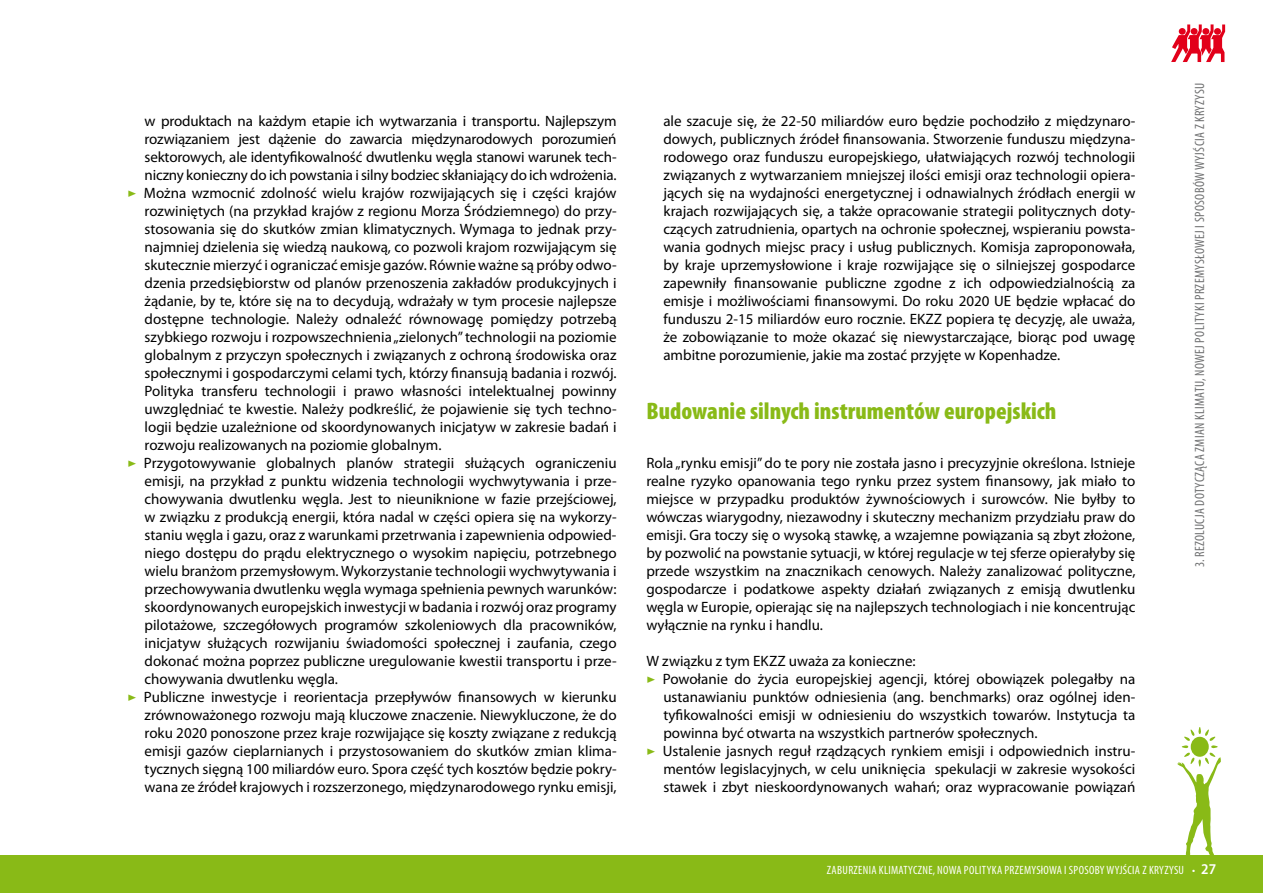
<style>
.page{position:relative;width:1263px;height:893px;background:#fff}
.page>*{position:absolute;margin:0;border:0;box-sizing:border-box;transform-origin:0 0}
.t1{font:900 condensed 24px "Myriad Pro";color:#89ba17}
.t2{font:15px/18px "Myriad Pro";color:#000;text-align:justify}
.t3{font:condensed 13.5px "Myriad Pro";letter-spacing:.025em;color:#707172}
.t4{font:condensed 12px "Myriad Pro";letter-spacing:.025em;color:#fff}
.s1{font-family:"The Sans Bold Caps";color:#89ba17}
.s2{font-weight:600;font-stretch:semi-condensed;font-size:15px}
</style>
<div class="page">
<svg style="left:1171px;top:24px;width:54px;height:38px"></svg>
<svg style="left:1177px;top:727px;width:44px;height:129px"></svg>
<div style="left:0;top:856px;width:1263px;height:37px;background:#89ba17"></div>
<p class="t2" style="left:145px;top:112px;width:473px">w produktach na każdym etapie ich wytwarzania i transportu. Najlepszym</p>
<p class="t2" style="left:145px;top:130px;width:473px">rozwiązaniem jest dążenie do zawarcia międzynarodowych porozumień</p>
<p class="t2" style="left:145px;top:148px;width:473px">sektorowych, ale identyfikowalność dwutlenku węgla stanowi warunek tech-</p>
<p class="t2" style="left:145px;top:166px;width:474px">niczny konieczny do ich powstania i silny bodziec skłaniający do ich wdrożenia.</p>
<p class="t2" style="left:128px;top:184px;width:490px"><span class="s1">&gt;</span> Można wzmocnić zdolność wielu krajów rozwijających się i części krajów</p>
<p class="t2" style="left:145px;top:202px;width:473px">rozwiniętych (na przykład krajów z regionu Morza Śródziemnego) do przy-</p>
<p class="t2" style="left:145px;top:220px;width:473px">stosowania się do skutków zmian klimatycznych. Wymaga to jednak przy-</p>
<p class="t2" style="left:145px;top:238px;width:474px">najmniej dzielenia się wiedzą naukową, co pozwoli krajom rozwijającym się</p>
<p class="t2" style="left:145px;top:256px;width:473px">skutecznie mierzyć i ograniczać emisje gazów. Równie ważne są próby odwo-</p>
<p class="t2" style="left:145px;top:274px;width:474px">dzenia przedsiębiorstw od planów przenoszenia zakładów produkcyjnych i</p>
<p class="t2" style="left:145px;top:292px;width:473px">żądanie, by te, które się na to decydują, wdrażały w tym procesie najlepsze</p>
<p class="t2" style="left:145px;top:310px;width:473px">dostępne technologie. Należy odnaleźć równowagę pomiędzy potrzebą</p>
<p class="t2" style="left:145px;top:328px;width:473px">szybkiego rozwoju i rozpowszechnienia „zielonych” technologii na poziomie</p>
<p class="t2" style="left:145px;top:346px;width:473px">globalnym z przyczyn społecznych i związanych z ochroną środowiska oraz</p>
<p class="t2" style="left:145px;top:364px;width:473px">społecznymi i gospodarczymi celami tych, którzy finansują badania i rozwój.</p>
<p class="t2" style="left:145px;top:382px;width:473px">Polityka transferu technologii i prawo własności intelektualnej powinny</p>
<p class="t2" style="left:145px;top:400px;width:473px">uwzględniać te kwestie. Należy podkreślić, że pojawienie się tych techno-</p>
<p class="t2" style="left:145px;top:418px;width:473px">logii będzie uzależnione od skoordynowanych inicjatyw w zakresie badań i</p>
<p class="t2" style="left:145px;top:436px;width:298px">rozwoju realizowanych na poziomie globalnym.</p>
<p class="t2" style="left:128px;top:454px;width:490px"><span class="s1">&gt;</span> Przygotowywanie globalnych planów strategii służących ograniczeniu</p>
<p class="t2" style="left:145px;top:472px;width:473px">emisji, na przykład z punktu widzenia technologii wychwytywania i prze-</p>
<p class="t2" style="left:145px;top:490px;width:473px">chowywania dwutlenku węgla. Jest to nieuniknione w fazie przejściowej,</p>
<p class="t2" style="left:145px;top:508px;width:473px">w związku z produkcją energii, która nadal w części opiera się na wykorzy-</p>
<p class="t2" style="left:145px;top:526px;width:473px">staniu węgla i gazu, oraz z warunkami przetrwania i zapewnienia odpowied-</p>
<p class="t2" style="left:145px;top:544px;width:474px">niego dostępu do prądu elektrycznego o wysokim napięciu, potrzebnego</p>
<p class="t2" style="left:145px;top:562px;width:473px">wielu branżom przemysłowym. Wykorzystanie technologii wychwytywania i</p>
<p class="t2" style="left:145px;top:580px;width:473px">przechowywania dwutlenku węgla wymaga spełnienia pewnych warunków:</p>
<p class="t2" style="left:145px;top:598px;width:474px">skoordynowanych europejskich inwestycji w badania i rozwój oraz programy</p>
<p class="t2" style="left:145px;top:616px;width:473px">pilotażowe, szczegółowych programów szkoleniowych dla pracowników,</p>
<p class="t2" style="left:145px;top:634px;width:473px">inicjatyw służących rozwijaniu świadomości społecznej i zaufania, czego</p>
<p class="t2" style="left:145px;top:652px;width:473px">dokonać można poprzez publiczne uregulowanie kwestii transportu i prze-</p>
<p class="t2" style="left:145px;top:670px;width:195px">chowywania dwutlenku węgla.</p>
<p class="t2" style="left:128px;top:688px;width:490px"><span class="s1">&gt;</span> Publiczne inwestycje i reorientacja przepływów finansowych w kierunku</p>
<p class="t2" style="left:145px;top:706px;width:473px">zrównoważonego rozwoju mają kluczowe znaczenie. Niewykluczone, że do</p>
<p class="t2" style="left:145px;top:724px;width:473px">roku 2020 ponoszone przez kraje rozwijające się koszty związane z redukcją</p>
<p class="t2" style="left:145px;top:742px;width:473px">emisji gazów cieplarnianych i przystosowaniem do skutków zmian klima-</p>
<p class="t2" style="left:145px;top:760px;width:473px">tycznych sięgną 100 miliardów euro. Spora część tych kosztów będzie pokry-</p>
<p class="t2" style="left:145px;top:778px;width:474px">wana ze źródeł krajowych i rozszerzonego, międzynarodowego rynku emisji,</p>
<p class="t2" style="left:663px;top:112px;width:474px">ale szacuje się, że 22-50 miliardów euro będzie pochodziło z międzynaro&shy;dowych, publicznych źródeł finansowania. Stworzenie funduszu międzyna&shy;rodowego oraz funduszu europejskiego, ułatwiających rozwój technologii związanych z wytwarzaniem mniejszej ilości emisji oraz technologii opiera&shy;jących się na wydajności energetycznej i odnawialnych źródłach energii w krajach rozwijających się, a także opracowanie strategii politycznych doty&shy;czących zatrudnienia, opartych na ochronie społecznej, wspieraniu powsta&shy;wania godnych miejsc pracy i usług publicznych. Komisja zaproponowała, by kraje uprzemysłowione i kraje rozwijające się o silniejszej gospodarce zapewniły finansowanie publiczne zgodne z ich odpowiedzialnością za emisje i możliwościami finansowymi. Do roku 2020 UE będzie wpłacać do funduszu 2-15 miliardów euro rocznie. EKZZ popiera tę decyzję, ale uważa, że zobowiązanie to może okazać się niewystarczające, biorąc pod uwagę ambitne porozumienie, jakie ma zostać przyjęte w Kopenhadze.</p>
<h1 class="t1" style="left:646px;top:397px;width:412px">Budowanie silnych instrumentów europejskich</h1>
<p class="t2" style="left:646px;top:454px;width:491px">Rola „rynku emisji” do te pory nie została jasno i precyzyjnie określona. Istnieje realne ryzyko opanowania tego rynku przez system finansowy, jak miało to miejsce w przypadku produktów żywnościowych i surowców. Nie byłby to wówczas wiarygodny, niezawodny i skuteczny mechanizm przydziału praw do emisji. Gra toczy się o wysoką stawkę, a wzajemne powiązania są zbyt złożone, by pozwolić na powstanie sytuacji, w której regulacje w tej sferze opierałyby się przede wszystkim na znacznikach cenowych. Należy zanalizować polityczne, gospodarcze i podatkowe aspekty działań związanych z emisją dwutlenku węgla w Europie, opierając się na najlepszych technologiach i nie koncentrując wyłącznie na rynku i handlu.</p>
<p class="t2" style="left:646px;top:652px;width:271px">W związku z tym EKZZ uważa za konieczne:</p>
<p class="t2" style="left:646px;top:670px;width:491px"><span class="s1">&gt;</span> Powołanie do życia europejskiej agencji, której obowiązek polegałby na</p>
<p class="t2" style="left:663px;top:688px;width:473px">ustanawianiu punktów odniesienia (ang. benchmarks) oraz ogólnej iden-</p>
<p class="t2" style="left:663px;top:706px;width:473px">tyfikowalności emisji w odniesieniu do wszystkich towarów. Instytucja ta</p>
<p class="t2" style="left:663px;top:724px;width:376px">powinna być otwarta na wszystkich partnerów społecznych.</p>
<p class="t2" style="left:646px;top:742px;width:490px"><span class="s1">&gt;</span> Ustalenie jasnych reguł rządzących rynkiem emisji i odpowiednich instru-</p>
<p class="t2" style="left:663px;top:760px;width:473px">mentów legislacyjnych, w celu uniknięcia spekulacji w zakresie wysokości</p>
<p class="t2" style="left:663px;top:778px;width:473px">stawek i zbyt nieskoordynowanych wahań; oraz wypracowanie powiązań</p>
<p class="t3" style="left:1192px;top:567px;width:486px;rotate:-90deg">3. REZOLUCJA DOTYCZĄCA ZMIAN KLIMATU, NOWEJ POLITYKI PRZEMYSŁOWEJ I SPOSOBÓW WYJŚCIA Z KRYZYSU</p>
<p class="t4" style="left:827px;top:864px;width:391px">ZABURZENIA KLIMATYCZNE, NOWA POLITYKA PRZEMYSŁOWA I SPOSOBY WYJŚCIA Z KRYZYSU • <span class="s2">27</span></p>
</div>
